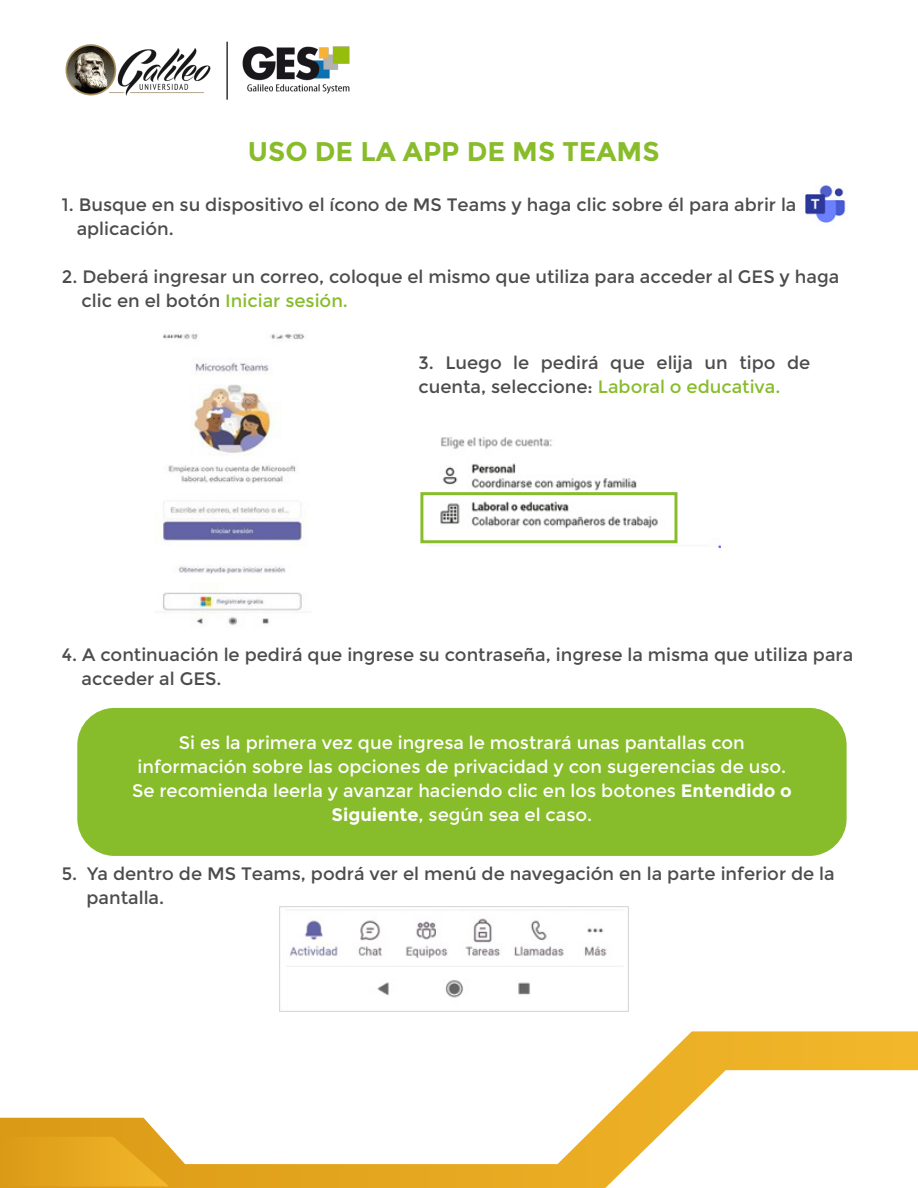
<style>
.page{position:relative;width:918px;height:1188px;background:#fff}
.page>*{position:absolute;margin:0;border:0;box-sizing:border-box;transform-origin:0 0}
.t1{font:700 27px "Montserrat";color:#88bc2b}
.t2{font:18px/24px "Montserrat";color:#4d4c4c}
.t3{font:18px/24px "Montserrat";color:#fff;text-align:center}
.s1{color:#87bc2b}
.s2{font-weight:700}
</style>
<div class="page">
<img style="left:65px;top:41px;width:285px;height:59px">
<svg style="left:0;top:1031px;width:918px;height:157px"></svg>
<svg style="left:0;top:1137px;width:169px;height:49px;background:#e3a51e"></svg>
<img style="left:163px;top:330px;width:142px;height:296px">
<img style="left:422px;top:437px;width:298px;height:110px">
<img style="left:805px;top:185px;width:41px;height:38px">
<div style="left:420px;top:492px;width:257px;height:51px;border:3px solid #87bc2b"></div>
<div style="left:77px;top:708px;width:770px;height:148px;background:#87bc2a;border-radius:37px"></div>
<img style="left:279px;top:906px;width:349px;height:106px">
<h1 class="t1" style="left:248px;top:135px;width:413px">USO DE LA APP DE MS TEAMS</h1>
<p class="t2" style="left:77px;top:192px;width:721px;text-indent:-15px">1. Busque en su dispositivo el ícono de MS Teams y haga clic sobre él para abrir la aplicación.</p>
<p class="t2" style="left:82px;top:264px;width:759px;text-indent:-20px">2. Deberá ingresar un correo, coloque el mismo que utiliza para acceder al GES y haga clic en el botón <span class="s1">Iniciar sesión.</span></p>
<p class="t2" style="left:418px;top:351px;width:393px">3. Luego le pedirá que elija un tipo de cuenta, seleccione: <span class="s1">Laboral o educativa.</span></p>
<p class="t2" style="left:82px;top:642px;width:773px;text-indent:-20px">4. A continuación le pedirá que ingrese su contraseña, ingrese la misma que utiliza para acceder al GES.</p>
<p class="t3" style="left:132px;top:730px;width:661px">Si es la primera vez que ingresa le mostrará unas pantallas con información sobre las opciones de privacidad y con sugerencias de uso.<br>Se recomienda leerla y avanzar haciendo clic en los botones <span class="s2">Entendido o Siguiente</span>, según sea el caso.</p>
<p class="t2" style="left:87px;top:862px;width:750px;text-indent:-25px">5. Ya dentro de MS Teams, podrá ver el menú de navegación en la parte inferior de la pantalla.</p>
</div>
